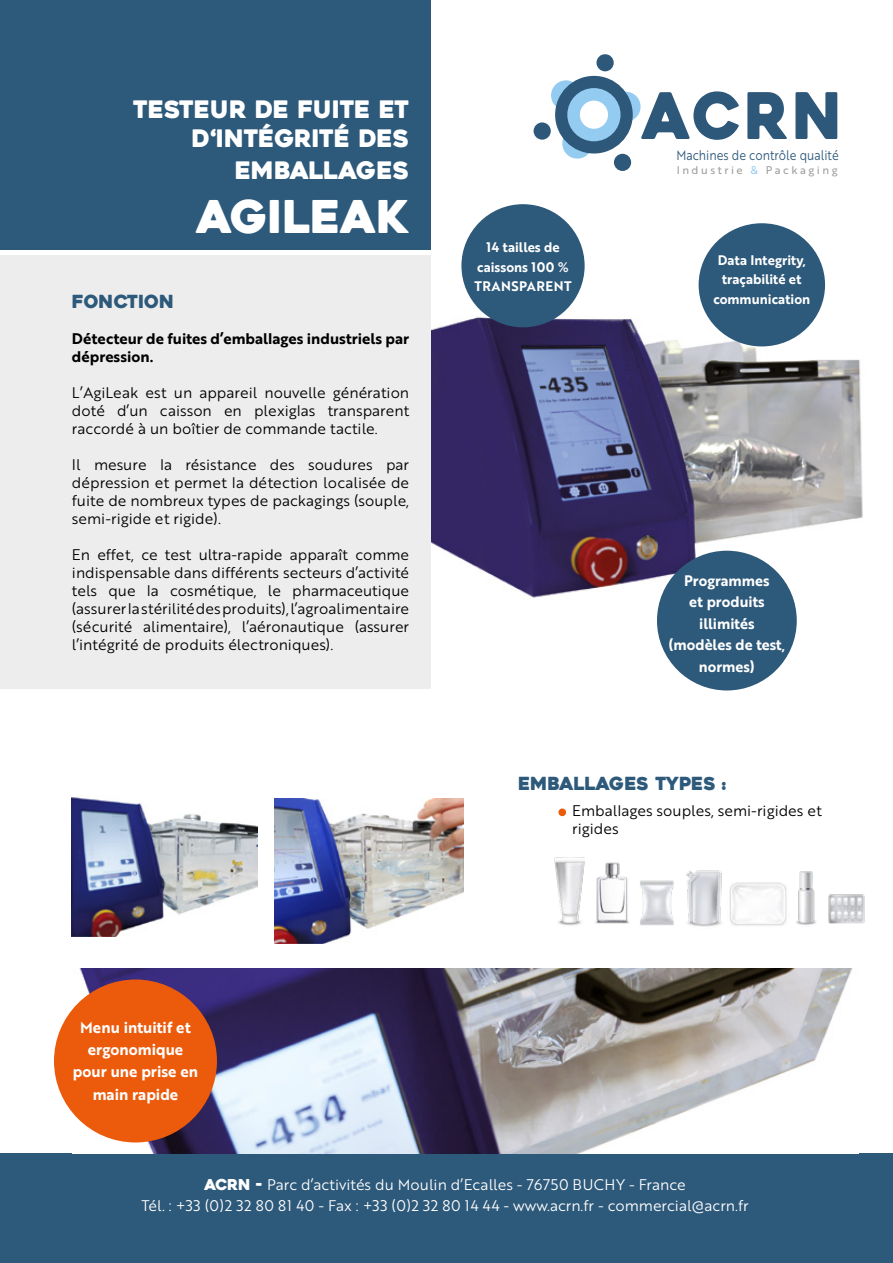
<style>
.page{position:relative;width:893px;height:1263px;background:#fff}
.page>*{position:absolute;margin:0;border:0;box-sizing:border-box;transform-origin:0 0}
.t1{font:64.05px "Heavitas";color:#2d587a;scale:.95 1}
.t2{font:45px "Heavitas";letter-spacing:-.005em;color:#fff}
.t3{font:24px/28.8px "Heavitas";color:#fff;text-align:right}
.t4{font:18px "Heavitas";color:#2d597a}
.t5{font:15.6px/22.5px "Brother 1816 Bold";color:#fff;text-align:center}
.t6{font:15px/18px "Brother 1816 Book";color:#000;text-align:justify}
.t7{font:15px/21px "Brother 1816 Book";color:#fff;text-align:center}
.t8{font:15px/18px "Brother 1816 Bold";color:#000}
.t9{font:14.85px/21.5px "Brother 1816 Bold";color:#fff;text-align:center}
.t10{font:13.65px "Brother 1816 Book";color:#2d587a;scale:.87 1}
.t11{font:13.5px/19.5px "Brother 1816 Bold";color:#fff;text-align:center}
.t12{font:13.5px/19.5px "Brother 1816 Bold";letter-spacing:.02em;color:#fff;text-align:center}
.t13{font:10.95px "Brother 1816 Regular";letter-spacing:.23em;color:#9d9d9c}
.s1{color:#94cbf0}
.s2{font-family:"Heavitas"}
</style>
<div class="page">
<img style="left:430px;top:266px;width:433px;height:363px">
<div style="left:0;top:0;width:430px;height:249px;background:#2d597a"></div>
<div style="left:0;top:1154px;width:893px;height:109px;background:#2d597a"></div>
<div style="left:0;top:255px;width:430px;height:434px;background:#ededed"></div>
<div style="left:551px;top:80px;width:30px;height:30px;background:#94cbf0;border-radius:50%"></div>
<div style="left:610px;top:92px;width:31px;height:30px;background:#94cbf0;border-radius:50%"></div>
<svg style="left:562px;top:129px;width:30px;height:30px"></svg>
<div style="left:555px;top:76px;width:78px;height:77px;background:#2d587a;border-radius:50%"></div>
<div style="left:567px;top:88px;width:53px;height:53px;background:#94cbf0;border-radius:50%"></div>
<div style="left:580px;top:101px;width:28px;height:28px;background:#fff;border-radius:50%"></div>
<div style="left:534px;top:122px;width:17px;height:18px;background:#2d587a;border-radius:50%"></div>
<div style="left:596px;top:54px;width:18px;height:17px;background:#2d587a;border-radius:50%"></div>
<div style="left:614px;top:154px;width:17px;height:17px;background:#2d587a;border-radius:50%"></div>
<img style="left:72px;top:797px;width:185px;height:139px">
<img style="left:275px;top:798px;width:188px;height:146px">
<img style="left:73px;top:968px;width:780px;height:186px">
<div style="left:558px;top:808px;width:8px;height:8px;background:#eb5b0b;border-radius:50%"></div>
<div style="left:699px;top:223px;width:126px;height:123px;background:#2d597a;border-radius:50%"></div>
<div style="left:657px;top:551px;width:140px;height:139px;background:#2d597a;border-radius:50%"></div>
<div style="left:461px;top:204px;width:124px;height:123px;background:#2d597a;border-radius:50%"></div>
<div style="left:54px;top:979px;width:163px;height:163px;background:#eb5b0b;border-radius:50%"></div>
<img style="left:554px;top:857px;width:311px;height:70px">
<h3 class="t3" style="left:133px;top:93px;width:278px">TESTEUR DE FUITE ET<br>D‘INTÉGRITÉ DES</h3>
<h3 class="t3" style="left:235px;top:154px;width:176px">EMBALLAGES</h3>
<h2 class="t2" style="left:197px;top:189px;width:214px">AGILEAK</h2>
<p class="t4" style="left:72px;top:290px;width:104px">FONCTION</p>
<p class="t8" style="left:72px;top:331px;width:339px">Détecteur de fuites d’emballages industriels par dépression.</p>
<p class="t6" style="left:72px;top:385px;width:339px">L’AgiLeak est un appareil nouvelle génération doté d’un caisson en plexiglas transparent raccordé à un boîtier de commande tactile.</p>
<p class="t6" style="left:72px;top:457px;width:339px">Il mesure la résistance des soudures par dépression et permet la détection localisée de fuite de nombreux types de packagings (souple, semi-rigide et rigide).</p>
<p class="t6" style="left:72px;top:547px;width:339px">En effet, ce test ultra-rapide apparaît comme indispensable dans différents secteurs d’activité tels que la cosmétique, le pharmaceutique (assurer la stérilité des produits), l’agroalimentaire (sécurité alimentaire), l’aéronautique (assurer l’intégrité de produits électroniques).</p>
<h1 class="t1" style="left:643px;top:79px;width:213px">ACRN</h1>
<p class="t12" style="left:474px;top:239px;width:99px">14 tailles de caissons 100 %<br>TRANSPARENT</p>
<p class="t10" style="left:676px;top:150px;width:188px">Machines de contrôle qualité</p>
<p class="t13" style="left:677px;top:166px;width:162px">Industrie <span class="s1">&amp;</span> Packaging</p>
<p class="t11" style="left:713px;top:251px;width:98px">Data Integrity, traçabilité et communication</p>
<p class="t9" style="left:668px;top:571px;width:118px">Programmes<br>et produits illimités (modèles de test, normes)</p>
<p class="t4" style="left:518px;top:773px;width:209px">EMBALLAGES TYPES :</p>
<p class="t6" style="left:572px;top:803px;width:251px">Emballages souples, semi-rigides et rigides</p>
<p class="t5" style="left:73px;top:1017px;width:127px">Menu intuitif et ergonomique pour une prise en main rapide</p>
<p class="t7" style="left:141px;top:1175px;width:609px"><span class="s2">ACRN -</span> Parc d’activités du Moulin d’Ecalles - 76750 BUCHY - France<br>Tél. : +33 (0)2 32 80 81 40 - Fax : +33 (0)2 32 80 14 44 - www.acrn.fr - commercial@acrn.fr</p>
</div>
